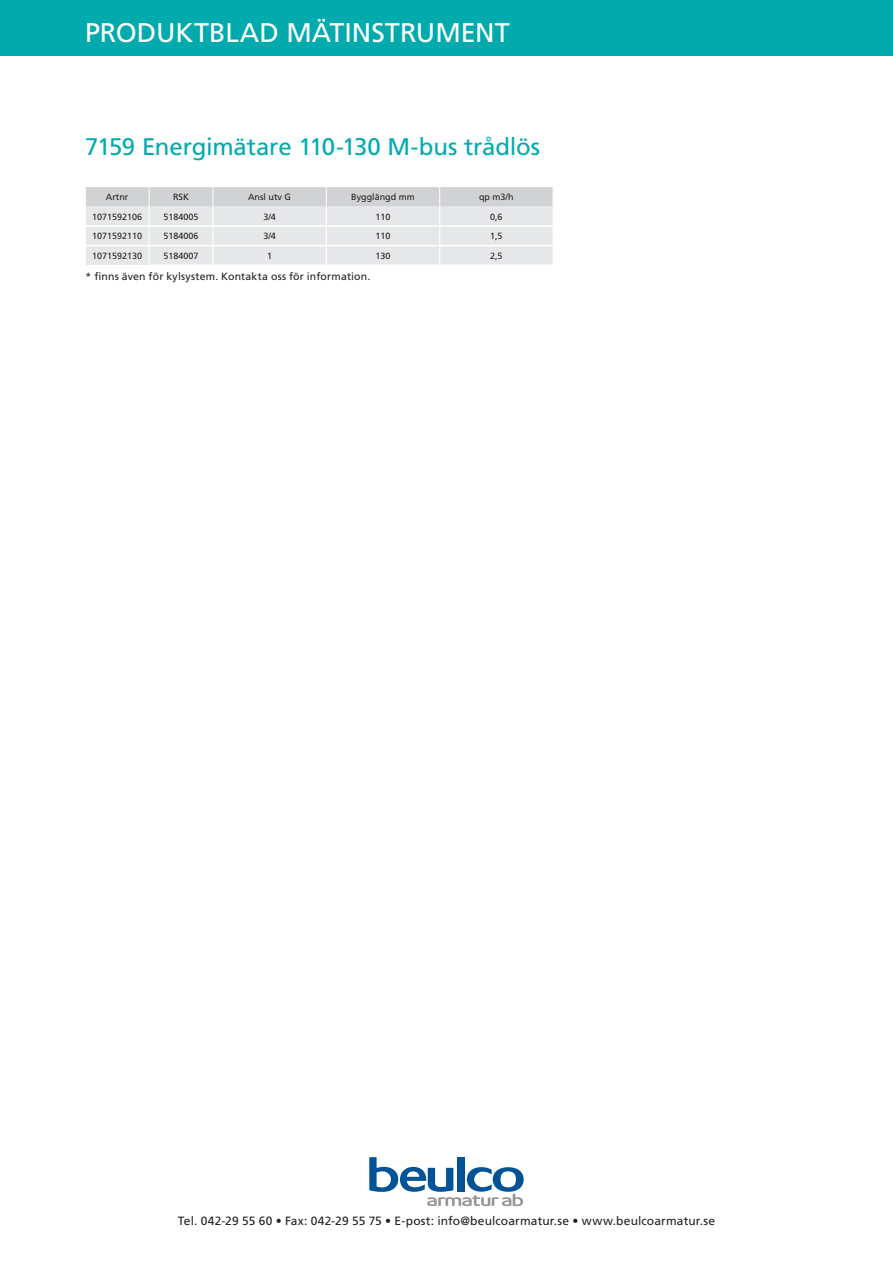
<style>
.page{position:relative;width:893px;height:1263px;background:#fff}
.page>*{position:absolute;margin:0;border:0;box-sizing:border-box;transform-origin:0 0}
.t1{font:27px "Frutiger LT Std";color:#fff}
.Artikelgrupp{font:24px "Frutiger LT Std";letter-spacing:-.01em;color:#00aaad}
.t2{font:12px "Frutiger LT Std";letter-spacing:.01em;color:#231f20}
.Förklaring{font:10.5px "Frutiger LT Std";letter-spacing:.02em;color:#231f20}
.TabelltextC{font:9px "Frutiger LT Std";color:#231f20}
.TabellrubrikC{font:9px "Frutiger LT Std";color:#231f20}
.Artnr{font:9px "Frutiger LT Std";color:#231f20}
</style>
<div class="page">
<div style="left:0;top:0;width:893px;height:55px;background:#00aaad"></div>
<svg style="left:369px;top:1157px;width:155px;height:49px"></svg>
<svg style="left:86px;top:187px;width:467px;height:78px"></svg>
<h1 class="t1" style="left:85px;top:16px;width:319px">PRODUKTBLAD Mätinstrume</h1>
<h1 class="t1" style="left:475px;top:16px;width:32px">nt</h1>
<p class="Artikelgrupp" style="left:85px;top:132px;width:457px">7159 Energimätare 110-130 M-bus trådlös</p>
<p class="TabellrubrikC" style="left:106px;top:192px;width:24px">Artnr</p>
<p class="TabellrubrikC" style="left:173px;top:192px;width:18px">RSK</p>
<p class="TabellrubrikC" style="left:248px;top:192px;width:45px">Ansl utv G</p>
<p class="TabellrubrikC" style="left:351px;top:192px;width:65px">Bygglängd mm</p>
<p class="TabellrubrikC" style="left:479px;top:192px;width:36px">qp m3/h</p>
<p class="Artnr" style="left:92px;top:211px;width:52px">1071592106</p>
<p class="TabelltextC" style="left:163px;top:211px;width:37px">5184005</p>
<p class="TabelltextC" style="left:263px;top:211px;width:14px">3/4</p>
<p class="TabelltextC" style="left:375px;top:211px;width:17px">110</p>
<p class="TabelltextC" style="left:490px;top:211px;width:14px">0,6</p>
<p class="Artnr" style="left:92px;top:231px;width:52px">1071592110</p>
<p class="TabelltextC" style="left:163px;top:231px;width:37px">5184006</p>
<p class="TabelltextC" style="left:263px;top:231px;width:14px">3/4</p>
<p class="TabelltextC" style="left:375px;top:231px;width:17px">110</p>
<p class="TabelltextC" style="left:490px;top:231px;width:14px">1,5</p>
<p class="Artnr" style="left:92px;top:250px;width:52px">1071592130</p>
<p class="TabelltextC" style="left:163px;top:250px;width:37px">5184007</p>
<p class="TabelltextC" style="left:267px;top:250px;width:7px">1</p>
<p class="TabelltextC" style="left:375px;top:250px;width:17px">130</p>
<p class="TabelltextC" style="left:490px;top:250px;width:14px">2,5</p>
<p class="Förklaring" style="left:86px;top:270px;width:286px">* finns även för kylsystem. Kontakta oss för information.</p>
<p class="t2" style="left:178px;top:1214px;width:539px">Tel. 042-29 55 60 • Fax: 042-29 55 75 • E-post: info@beulcoarmatur.se • www.beulcoarmatur.se</p>
</div>
